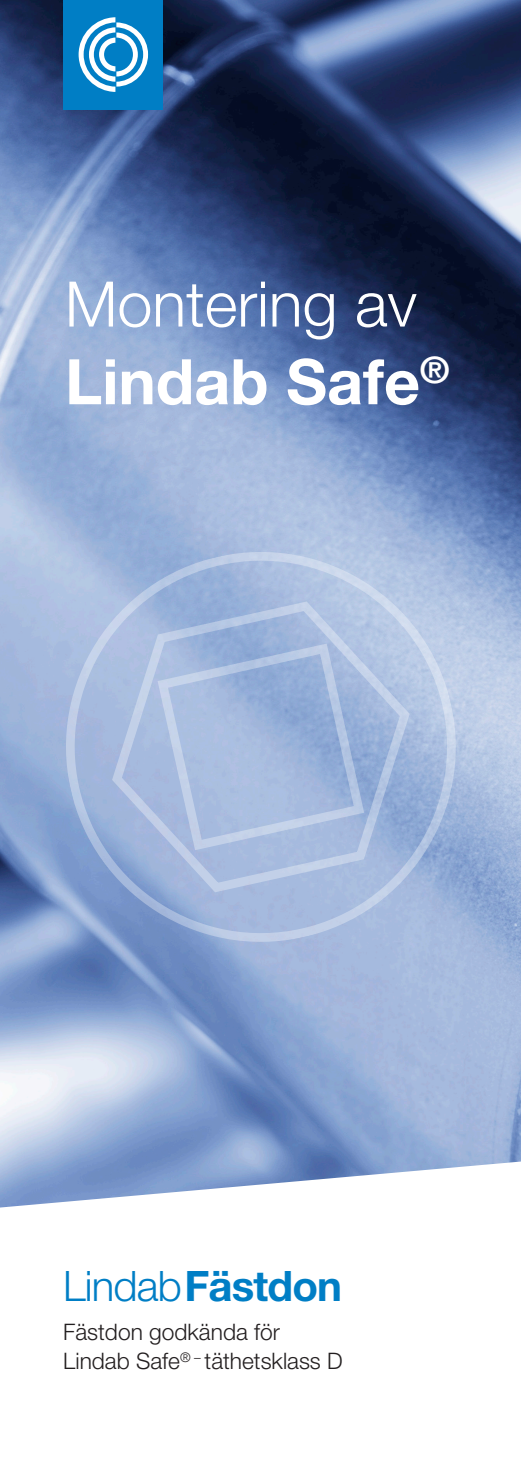
<style>
.page{position:relative;width:521px;height:1474px;background:#fff}
.page>*{position:absolute;margin:0;border:0;box-sizing:border-box;transform-origin:0 0}
.t1{font:300 62.82px "Helvetica Neue LT Pro";color:#fff}
.t2{font:700 62.82px "Helvetica Neue LT Pro";color:#fff}
.t3{font:700 42px "Helvetica Neue LT Pro";letter-spacing:-.02em;color:#007ec5}
.t4{font:300 22.75px/29.8px "Helvetica Neue LT Pro";color:#231f20}
.s1{font-weight:300}
</style>
<div class="page">
<img style="left:0;top:0;width:521px;height:1161px">
<svg style="left:42px;top:527px;width:428px;height:439px;background:#a3b8dc"></svg>
<svg style="left:158px;top:643px;width:206px;height:207px;background:#a5badd"></svg>
<div style="left:63px;top:0;width:99px;height:109px;background:#007ec5"></div>
<svg style="left:79px;top:17px;width:69px;height:75px"></svg>
<svg style="left:0;top:1161px;width:521px;height:47px"></svg>
<p class="t1" style="left:65px;top:266px;width:353px">Montering av</p>
<p class="t2" style="left:65px;top:342px;width:386px">Lindab Safe<sup>®</sup></p>
<p class="t3" style="left:63px;top:1258px;width:280px"><span class="s1">Lindab</span>Fästdon</p>
<p class="t4" style="left:63px;top:1315px;width:281px">Fästdon godkända för<br>Lindab Safe<sup>®</sup> <sup>–</sup> täthetsklass D</p>
</div>
